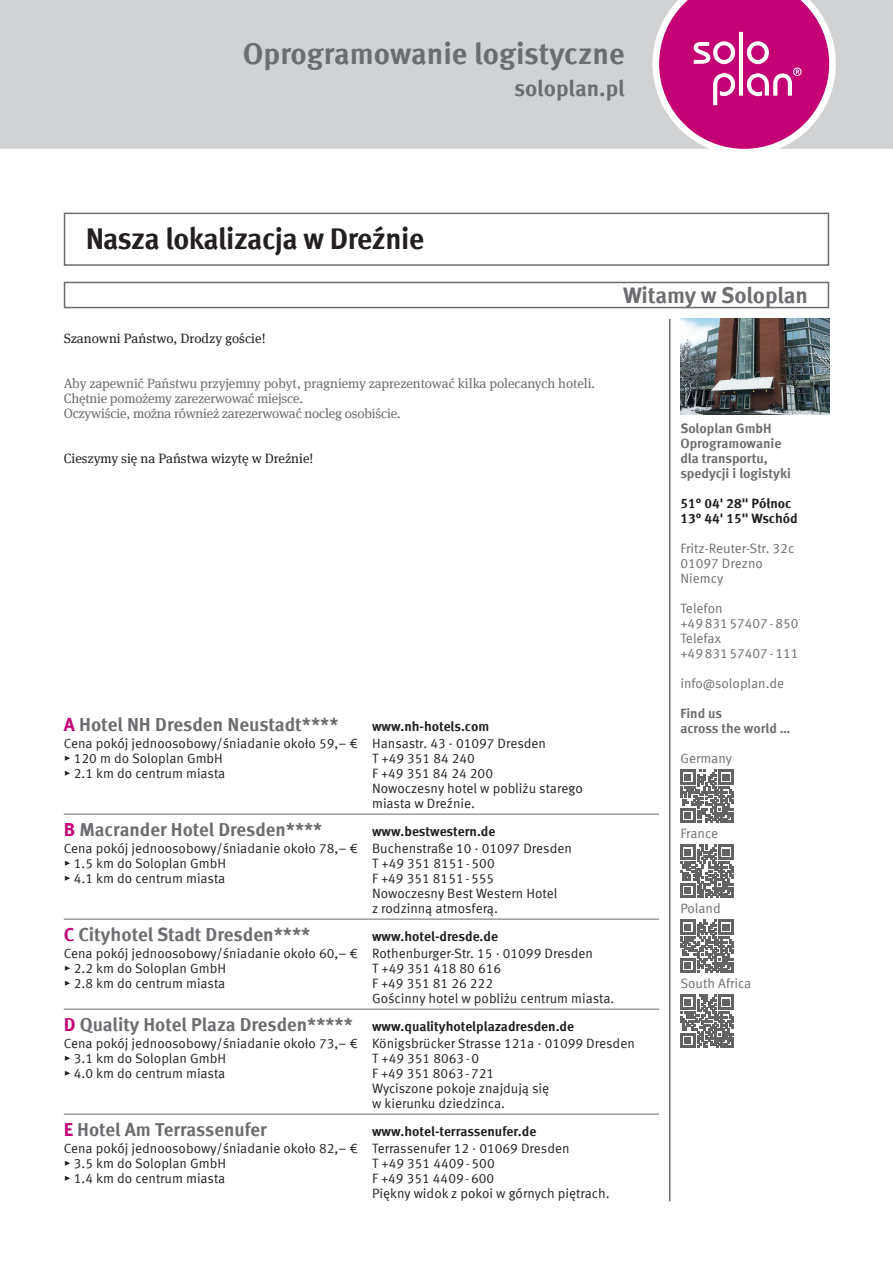
<style>
.page{position:relative;width:893px;height:1263px;background:#fff}
.page>*{position:absolute;margin:0;border:0;box-sizing:border-box;transform-origin:0 0}
.t1{font:700 30px "Meta Offc Pro";color:#6c6d70}
.t2{font:700 30px "Meta Offc Pro";letter-spacing:-.02em;color:#231f20}
.t3{font:700 22.5px "Meta Offc Pro";letter-spacing:-.005em;color:#6c6d70}
.t4{font:700 18.9px "Meta Offc Pro";color:#6c6d70}
.t5{font:700 18.75px "Meta Offc Pro";color:#6c6d70}
.t6{font:13.5px/15px "Meta Offc Pro Norm";color:#231f20}
.t7{font:700 13.5px/15px "Meta Offc Pro";color:#231f20}
.t8{font:13.5px/15px "Meta Serif Offc Pro";letter-spacing:-.015em;color:#6c6d70}
.t9{font:13.5px/15px "Meta Offc Pro Norm";color:#6c6d70}
.t10{font:700 13.5px/15px "Meta Offc Pro";color:#6c6d70}
.t11{font:13.5px "Meta Serif Offc Pro";color:#231f20}
.s1{font-size:18.75px;color:#c30175}
.s2{color:#c30175}
.s3{font-size:18.75px;color:#6c6d70}
</style>
<div class="page">
<img style="left:680px;top:319px;width:149px;height:96px">
<hr style="left:669px;top:319px;width:1px;height:882px;background:#6c6d70">
<div style="left:64px;top:213px;width:765px;height:53px;border:2px solid #6c6d70"></div>
<div style="left:64px;top:282px;width:765px;height:26px;border:2px solid #6c6d70"></div>
<hr style="left:64px;top:814px;width:595px;height:1px;background:#6c6d70">
<hr style="left:64px;top:919px;width:595px;height:1px;background:#6c6d70">
<hr style="left:64px;top:1009px;width:595px;height:1px;background:#6c6d70">
<hr style="left:64px;top:1114px;width:595px;height:1px;background:#6c6d70">
<svg style="left:680px;top:770px;width:53px;height:53px"></svg>
<svg style="left:680px;top:845px;width:53px;height:53px"></svg>
<svg style="left:680px;top:920px;width:53px;height:53px"></svg>
<svg style="left:680px;top:995px;width:53px;height:53px"></svg>
<div style="left:0;top:0;width:659px;height:149px;background:#d1d2d4"></div>
<svg style="left:659px;top:0;width:234px;height:149px;background:#ce62a3"></svg>
<h1 class="t1" style="left:243px;top:30px;width:383px">Oprogramowanie logistyczne</h1>
<h2 class="t3" style="left:514px;top:70px;width:112px">soloplan.pl</h2>
<h1 class="t2" style="left:85px;top:215px;width:341px">Nasza lokalizacja w Dreźnie</h1>
<p class="t11" style="left:64px;top:328px;width:203px">Szanowni Państwo, Drodzy goście!</p>
<p class="t8" style="left:64px;top:375px;width:533px">Aby zapewnić Państwu przyjemny pobyt, pragniemy zaprezentować kilka polecanych hoteli.<br>Chętnie pomożemy zarezerwować miejsce.<br>Oczywiście, można również zarezerwować nocleg osobiście.</p>
<p class="t11" style="left:64px;top:448px;width:251px">Cieszymy się na Państwa wizytę w Dreźnie!</p>
<h3 class="t4" style="left:64px;top:709px;width:276px"><span class="s1">A</span> Hotel NH Dresden Neustadt****</h3>
<p class="t7" style="left:372px;top:718px;width:119px">www.nh-hotels.com</p>
<p class="t6" style="left:64px;top:735px;width:484px">Cena pokój jednoosobowy/śniadanie około 59,– € Hansastr. 43 · 01097 Dresden ▸ 120 m do Soloplan GmbH</p>
<p class="t6" style="left:372px;top:750px;width:104px">T +49 351 84 240</p>
<p class="t6" style="left:64px;top:765px;width:163px">▸ 2.1 km do centrum miasta</p>
<p class="t6" style="left:372px;top:765px;width:212px">F +49 351 84 24 200<br>Nowoczesny hotel w pobliżu starego miasta w Dreźnie.</p>
<h3 class="t5" style="left:64px;top:814px;width:260px"><span class="s2">B</span> Macrander Hotel Dresden****</h3>
<p class="t7" style="left:372px;top:823px;width:125px">www.bestwestern.de</p>
<p class="t6" style="left:64px;top:840px;width:510px">Cena pokój jednoosobowy/śniadanie około 78,– € Buchenstraße 10 · 01097 Dresden ▸ 1.5 km do Soloplan GmbH</p>
<p class="t6" style="left:372px;top:855px;width:124px">T +49 351 8151-500</p>
<p class="t6" style="left:64px;top:870px;width:163px">▸ 4.1 km do centrum miasta</p>
<p class="t6" style="left:372px;top:870px;width:187px">F +49 351 8151-555<br>Nowoczesny Best Western Hotel z rodzinną atmosferą.</p>
<h3 class="t4" style="left:64px;top:919px;width:248px"><span class="s1">C</span> Cityhotel Stadt Dresden****</h3>
<p class="t7" style="left:372px;top:928px;width:127px">www.hotel-dresde.de</p>
<p class="t6" style="left:64px;top:945px;width:531px">Cena pokój jednoosobowy/śniadanie około 60,– € Rothenburger-Str. 15 · 01099 Dresden ▸ 2.2 km do Soloplan GmbH</p>
<p class="t6" style="left:372px;top:960px;width:131px">T +49 351 418 80 616</p>
<h2 class="t3" style="left:623px;top:277px;width:186px">Witamy w Soloplan</h2>
<p class="t10" style="left:680px;top:420px;width:112px">Soloplan GmbH<br>Oprogramowanie dla transportu, spedycji i logistyki</p>
<p class="t7" style="left:680px;top:495px;width:119px">51° 04' 28" Północ<br>13° 44' 15" Wschód</p>
<p class="t9" style="left:680px;top:540px;width:115px">Fritz-Reuter-Str. 32c<br>01097 Drezno<br>Niemcy</p>
<p class="t9" style="left:680px;top:600px;width:120px">Telefon +4983157407-850<br>Telefax +4983157407-111</p>
<p class="t9" style="left:680px;top:675px;width:105px">info@soloplan.de</p>
<p class="t10" style="left:680px;top:705px;width:112px">Find us<br>across the world …</p>
<p class="t9" style="left:680px;top:750px;width:53px">Germany</p>
<p class="t9" style="left:680px;top:825px;width:39px">France</p>
<p class="t9" style="left:680px;top:900px;width:42px">Poland</p>
<p class="t6" style="left:64px;top:975px;width:163px">▸ 2.8 km do centrum miasta</p>
<p class="t6" style="left:372px;top:975px;width:244px">F +49 351 81 26 222<br>Gościnny hotel w pobliżu centrum miasta.</p>
<p class="t7" style="left:64px;top:1018px;width:512px"><span class="s1">D</span> <span class="s3">Quality Hotel Plaza Dresden*****</span> www.qualityhotelplazadresden.de</p>
<p class="t6" style="left:64px;top:1035px;width:573px">Cena pokój jednoosobowy/śniadanie około 73,– € Königsbrücker Strasse 121a · 01099 Dresden ▸ 3.1 km do Soloplan GmbH</p>
<p class="t6" style="left:372px;top:1050px;width:109px">T +49 351 8063-0</p>
<p class="t6" style="left:64px;top:1065px;width:163px">▸ 4.0 km do centrum miasta</p>
<p class="t6" style="left:372px;top:1065px;width:179px">F +49 351 8063-721<br>Wyciszone pokoje znajdują się w kierunku dziedzinca.</p>
<h3 class="t5" style="left:64px;top:1114px;width:205px"><span class="s2">E</span> Hotel Am Terrassenufer</h3>
<p class="t7" style="left:372px;top:1123px;width:166px">www.hotel-terrassenufer.de</p>
<p class="t6" style="left:64px;top:1140px;width:507px">Cena pokój jednoosobowy/śniadanie około 82,– € Terrassenufer 12 · 01069 Dresden ▸ 3.5 km do Soloplan GmbH</p>
<p class="t6" style="left:372px;top:1155px;width:124px">T +49 351 4409-500</p>
<p class="t6" style="left:64px;top:1170px;width:163px">▸ 1.4 km do centrum miasta</p>
<p class="t6" style="left:372px;top:1170px;width:239px">F +49 351 4409-600<br>Piękny widok z pokoi w górnych piętrach.</p>
<p class="t9" style="left:680px;top:975px;width:73px">South Africa</p>
</div>
